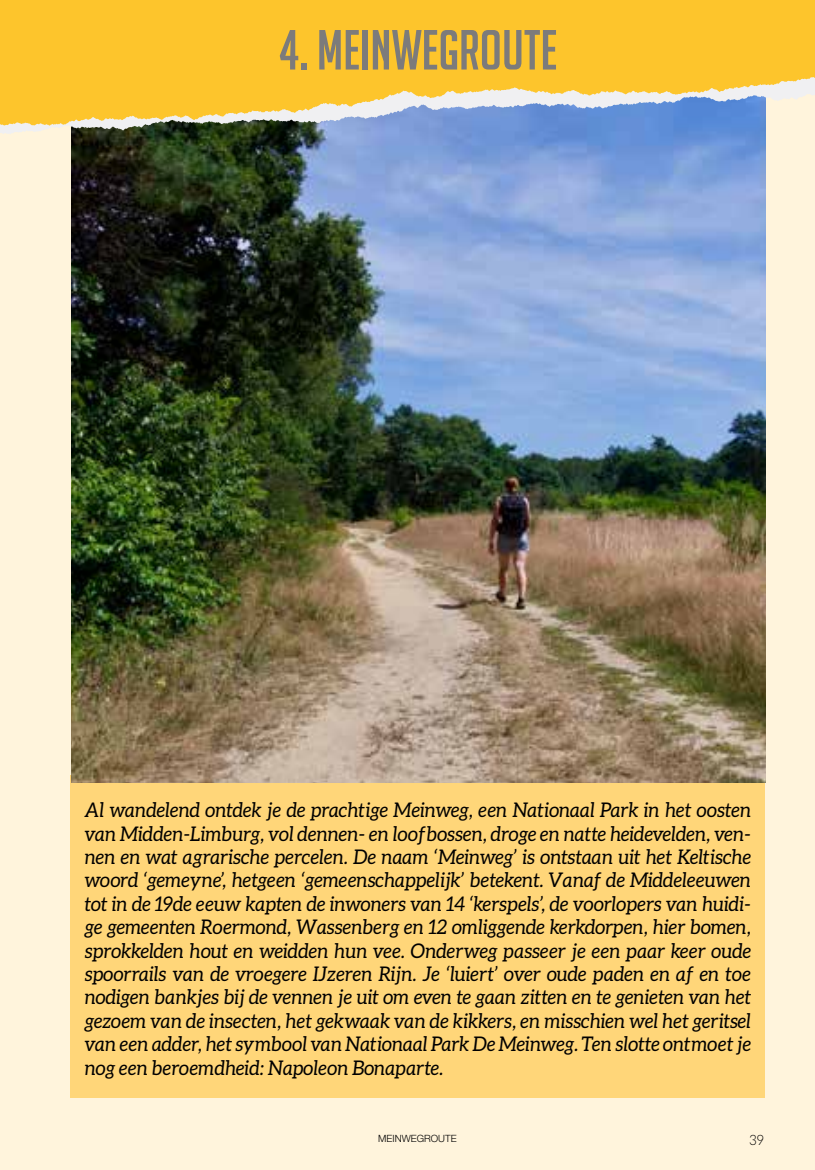
<style>
.page{position:relative;width:815px;height:1170px;background:#fff}
.page>*{position:absolute;margin:0;border:0;box-sizing:border-box;transform-origin:0 0}
.t1{font:55px "Big Noodle Titling";color:#7c7b7b}
.t2{font:italic 20.25px/23.5px "Aleo";color:#000;text-align:justify;scale:.95 1}
.t3{font:300 14.25px "Aleo";color:#000;scale:.95 1}
.t4{font:300 10px "Helvetica Neue LT Std";color:#000}
</style>
<div class="page">
<div style="left:0;top:0;width:815px;height:1169px;background:#fff4dc"></div>
<div style="left:71px;top:775px;width:694px;height:322px;background:#ffd679"></div>
<img style="left:71px;top:134px;width:695px;height:648px">
<svg style="left:0;top:125px;width:766px;height:9px;background:#6782a0"></svg>
<svg style="left:0;top:0;width:815px;height:125px;background:#eec44c"></svg>
<h1 class="t1" style="left:279px;top:20px;width:280px">4. MEINWEGROUTE</h1>
<p class="t2" style="left:85px;top:798px;width:703px">Al wandelend ontdek je de prachtige Meinweg, een Nationaal Park in het oosten van Midden-Limburg, vol dennen- en loofbossen, droge en natte heidevelden, ven&shy;nen en wat agrarische percelen. De naam ‘Meinweg’ is ontstaan uit het Keltische woord ‘gemeyne’, hetgeen ‘gemeenschappelijk’ betekent. Vanaf de Middeleeuwen tot in de 19de eeuw kapten de inwoners van 14 ‘kerspels’, de voorlopers van huidi&shy;ge gemeenten Roermond, Wassenberg en 12 omliggende kerkdorpen, hier bomen, sprokkelden hout en weidden hun vee. Onderweg passeer je een paar keer oude spoorrails van de vroegere IJzeren Rijn. Je ‘luiert’ over oude paden en af en toe nodigen bankjes bij de vennen je uit om even te gaan zitten en te genieten van het gezoem van de insecten, het gekwaak van de kikkers, en misschien wel het geritsel van een adder, het symbool van Nationaal Park De Meinweg. Ten slotte ontmoet je nog een beroemdheid: Napoleon Bonaparte.</p>
<p class="t4" style="left:378px;top:1131px;width:80px">MEINWEGROUTE</p>
<p class="t3" style="left:749px;top:1131px;width:17px">39</p>
</div>
